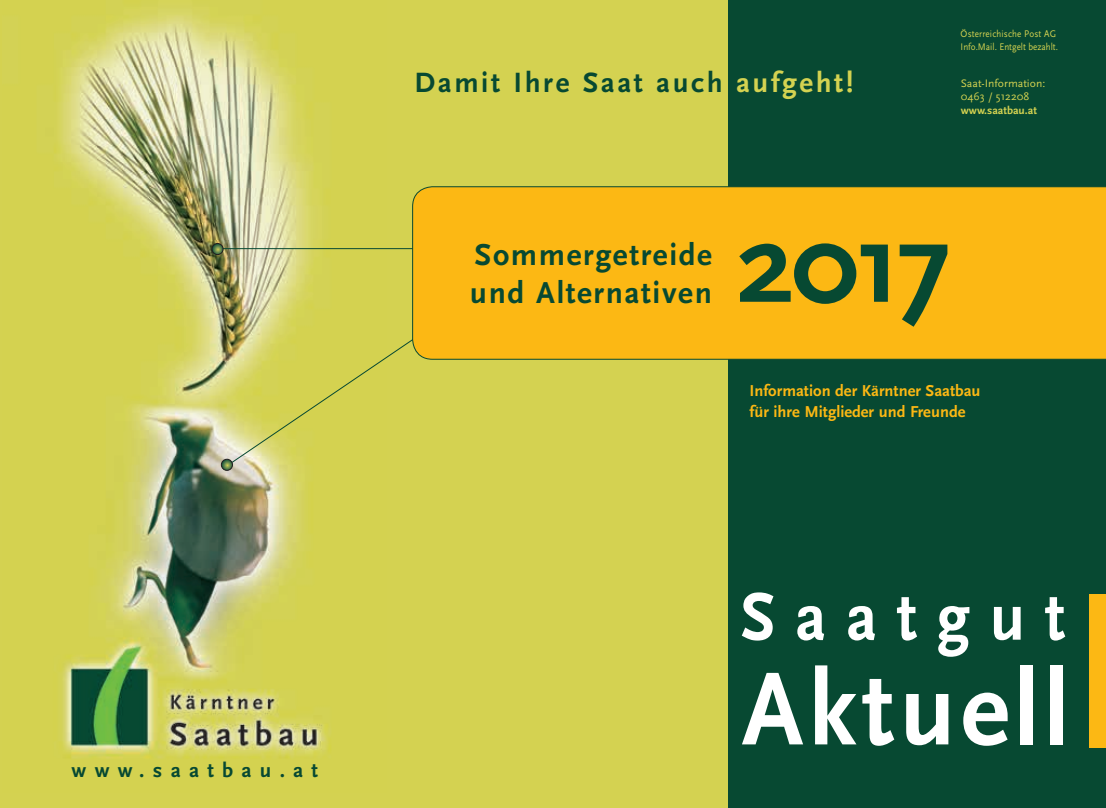
<style>
.page{position:relative;width:1106px;height:808px;background:#fff}
.page>*{position:absolute;margin:0;border:0;box-sizing:border-box;transform-origin:0 0}
.t1{font:700 116.7px "Scala Sans";color:#074932}
.t2{font:700 108.3px "Scala Sans";letter-spacing:.05em;color:#fff;scale:.96 1}
.t3{font:700 70.35px "Scala Sans";letter-spacing:.3em;color:#fff;scale:.93 1}
.t4{font:700 31.65px/38px "Scala Sans";letter-spacing:.05em;color:#074932}
.t5{font:700 29.1px "Scala Sans";letter-spacing:.09em;color:#074932}
.t6{font:700 21.15px "Scala Sans";letter-spacing:.39em;color:#074932}
.t7{font:700 16.5px/21px "Scala Sans";color:#fcb814}
.t8{font:11.4px/13.6px "Scala Sans";color:#d4d251}
.t9{font:700 11.4px "Scala Sans";color:#d4d251}
.t10{font:10.05px/12.6px "Scala Sans";letter-spacing:.005em;color:#d4d251;scale:.9 1}
.s1{color:#d4d251}
</style>
<div class="page">
<div style="left:0;top:0;width:738px;height:808px;background:#d4d251"></div>
<img style="left:58px;top:4px;width:329px;height:754px">
<div style="left:728px;top:0;width:378px;height:808px;background:#074932"></div>
<hr style="left:220px;top:248px;width:332px;height:1px;background:#074932">
<svg style="left:212px;top:243px;width:11px;height:12px"></svg>
<div style="left:212px;top:243px;width:11px;height:12px;border:1px solid #231f20;border-radius:50%"></div>
<div style="left:1089px;top:594px;width:17px;height:154px;background:#fcb814"></div>
<svg style="left:221px;top:329px;width:191px;height:141px"></svg>
<div style="left:221px;top:459px;width:12px;height:11px;border:1px solid #231f20;border-radius:50%"></div>
<div style="left:412px;top:186px;width:694px;height:174px;background:#fcb814"></div>
<p class="t6" style="left:72px;top:759px;width:248px">www.saatbau.at</p>
<h3 class="t5" style="left:414px;top:67px;width:440px">Damit Ihre Saat auch <span class="s1">aufgeht!</span></h3>
<p class="t10" style="left:960px;top:28px;width:110px">Österreichische Post AG<br>Info.Mail. Entgelt bezahlt.</p>
<p class="t8" style="left:960px;top:77px;width:86px">Saat-Information:<br>0463 / 512208</p>
<p class="t9" style="left:960px;top:104px;width:78px">www.saatbau.at</p>
<h3 class="t4" style="left:470px;top:236px;width:243px">Sommergetreide und Alternativen</h3>
<h1 class="t1" style="left:736px;top:201px;width:216px">2017</h1>
<p class="t7" style="left:749px;top:380px;width:232px">Information der Kärntner Saatbau für ihre Mitglieder und Freunde</p>
<h3 class="t3" style="left:740px;top:579px;width:351px">Saatgut</h3>
<h2 class="t2" style="left:741px;top:651px;width:343px">Aktuell</h2>
</div>
